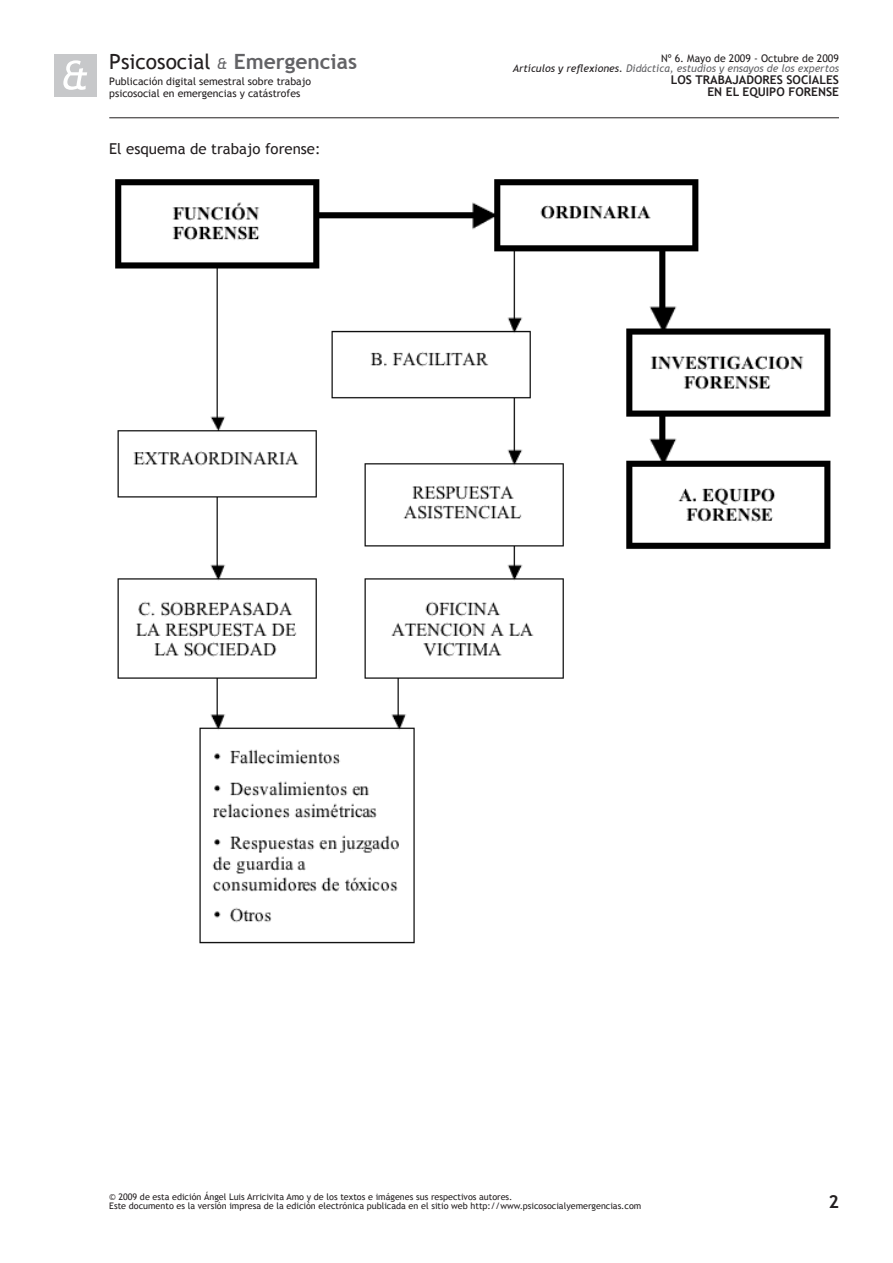
<style>
.page{position:relative;width:893px;height:1263px;background:#fff}
.page>*{position:absolute;margin:0;border:0;box-sizing:border-box;transform-origin:0 0}
.t1{font:21px "Trebuchet MS";color:#231f20}
.t2{font:700 18px "Trebuchet MS";color:#231f20}
.Texto_corrido{font:15px "Trebuchet MS";color:#231f20}
.t3{font:700 12px/12px "Trebuchet MS";color:#231f20;text-align:right}
.t4{font:italic 10.5px/10.5px "Trebuchet MS";color:#636366;text-align:right}
.t5{font:10.5px/12px "Trebuchet MS";color:#231f20}
.t6{font:9px/9px "Trebuchet MS";color:#231f20}
.s1{font-style:italic;font-size:15px;color:#636366}
.s2{font-weight:700;color:#636366}
.s3{font-style:normal;color:#231f20}
.s4{color:#231f20}
</style>
<div class="page">
<div style="left:54px;top:54px;width:43px;height:43px;background:#c7c8ca"></div>
<svg style="left:63px;top:60px;width:24px;height:30px"></svg>
<hr style="left:109px;top:117px;width:730px;height:1px;background:#231f20">
<img style="left:115px;top:179px;width:716px;height:765px">
<h1 class="t1" style="left:109px;top:50px;width:249px">Psicosocial <span class="s1">&amp;</span> <span class="s2">Emergencias</span></h1>
<p class="t5" style="left:109px;top:75px;width:203px">Publicación digital semestral sobre trabajo psicosocial en emergencias y catástrofes</p>
<p class="Texto_corrido" style="left:109px;top:140px;width:213px">El esquema de trabajo forense:</p>
<p class="t4" style="left:513px;top:53px;width:328px"><span class="s3">Nº 6. Mayo de 2009 - Octubre de 2009<br></span><span class="s4">Artículos y reflexiones.</span> Didáctica, estudios y ensayos de los expertos</p>
<h3 class="t3" style="left:671px;top:74px;width:170px">LOS TRABAJADORES SOCIALES<br>EN EL EQUIPO FORENSE</h3>
<p class="t6" style="left:109px;top:1192px;width:534px">© 2009 de esta edición Ángel Luis Arricivita Amo y de los textos e imágenes sus respectivos autores.<br>Este documento es la versión impresa de la edición electrónica publicada en el sitio web http://www.psicosocialyemergencias.com</p>
<h2 class="t2" style="left:828px;top:1191px;width:12px">2</h2>
</div>
